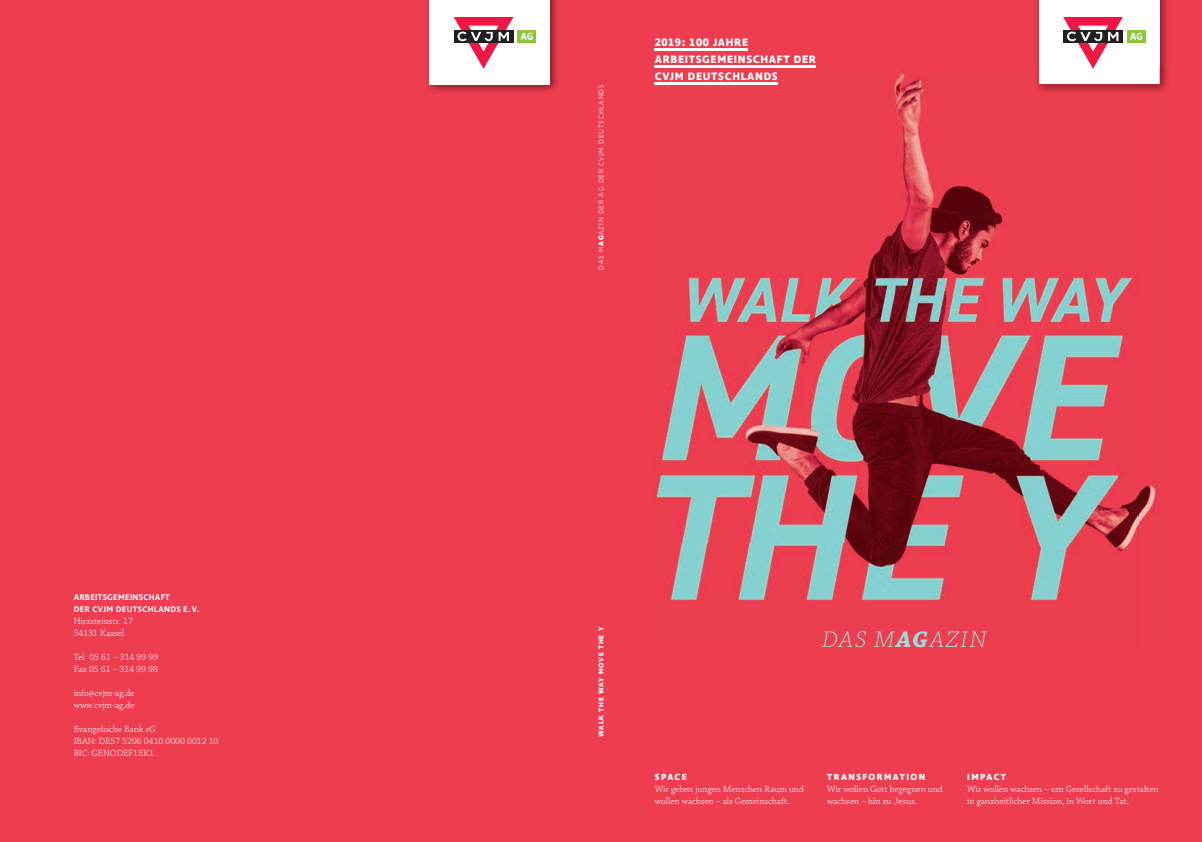
<style>
.page{position:relative;width:1202px;height:842px;background:#ee3d50}
.page>*{position:absolute;margin:0;border:0;box-sizing:border-box;transform-origin:0 0}
.t1{font:italic 300 24px "Chaparral Pro";letter-spacing:.085em;color:#9fd9d9}
.t2{font:700 11px/17px "Ingra";letter-spacing:.06em;color:#fff}
.t3{font:300 9.5px/12px "Chaparral Pro";color:#fff}
.t4{font:700 9px "Ingra";letter-spacing:.16em;color:#fff}
.t5{font:600 8.4px/12px "Ingra";letter-spacing:.025em;color:#fff}
.t6{font:300 7px "Ingra";letter-spacing:.11em;color:#fff}
.t7{font:700 7px "Ingra";letter-spacing:.11em;color:#fff}
.s1{font-weight:800}
.s2{font-weight:700}
</style>
<div class="page">
<img style="left:427px;top:0;width:131px;height:92px">
<div style="left:430px;top:0;width:120px;height:84px;background:#fff"></div>
<div style="left:518px;top:30px;width:18px;height:13px;background:#8bc63e"></div>
<svg style="left:520px;top:33px;width:13px;height:7px"></svg>
<svg style="left:454px;top:17px;width:59px;height:52px"></svg>
<img style="left:1036px;top:0;width:132px;height:66px">
<div style="left:1039px;top:0;width:120px;height:84px;background:#fff"></div>
<div style="left:1127px;top:30px;width:18px;height:13px;background:#8bc63e"></div>
<svg style="left:1130px;top:33px;width:12px;height:7px"></svg>
<img style="left:654px;top:66px;width:514px;height:535px">
<img style="left:1039px;top:66px;width:120px;height:18px">
<svg style="left:1063px;top:17px;width:60px;height:52px"></svg>
<hr style="left:655px;top:48px;width:93px;height:2px;background:#fff">
<hr style="left:655px;top:65px;width:161px;height:2px;background:#fff">
<hr style="left:655px;top:82px;width:123px;height:2px;background:#fff">
<p class="t5" style="left:74px;top:592px;width:127px">ARBEITSGEMEINSCHAFT<br>DER CVJM DEUTSCHLANDS E. V.</p>
<p class="t3" style="left:74px;top:615px;width:61px">Hirzsteinstr. 17<br>34131 Kassel</p>
<p class="t3" style="left:74px;top:651px;width:86px">Tel 05 61 – 314 99 99<br>Fax 05 61 – 314 99 98</p>
<p class="t3" style="left:74px;top:687px;width:63px">info@cvjm-ag.de www.cvjm-ag.de</p>
<p class="t3" style="left:74px;top:723px;width:146px">Evangelische Bank eG<br>IBAN: DE57 5206 0410 0000 0012 10<br>BIC: GENODEF1EK1</p>
<p class="t6" style="left:597px;top:270px;width:186px;rotate:-90deg">DAS M<span class="s1">AG</span>AZIN DER AG DER CVJM DEUTSCHLANDS</p>
<p class="t2" style="left:655px;top:34px;width:163px">2019: 100 JAHRE<br>ARBEITSGEMEINSCHAFT DER<br>CVJM DEUTSCHLANDS</p>
<p class="t7" style="left:597px;top:737px;width:112px;rotate:-90deg">WALK THE WAY MOVE THE Y</p>
<h1 class="t1" style="left:822px;top:626px;width:166px">DAS M<span class="s2">AG</span>AZIN</h1>
<p class="t4" style="left:655px;top:771px;width:33px">SPACE</p>
<p class="t3" style="left:655px;top:783px;width:151px">Wir geben jungen Menschen Raum und wollen wachsen – als Gemeinschaft.</p>
<p class="t4" style="left:827px;top:771px;width:99px">TRANSFORMATION</p>
<p class="t3" style="left:827px;top:783px;width:117px">Wir wollen Gott begegnen und wachsen – hin zu Jesus.</p>
<p class="t4" style="left:967px;top:771px;width:40px">IMPACT</p>
<p class="t3" style="left:967px;top:783px;width:193px">Wir wollen wachsen – um Gesellschaft zu gestalten in ganzheitlicher Mission, in Wort und Tat.</p>
</div>
